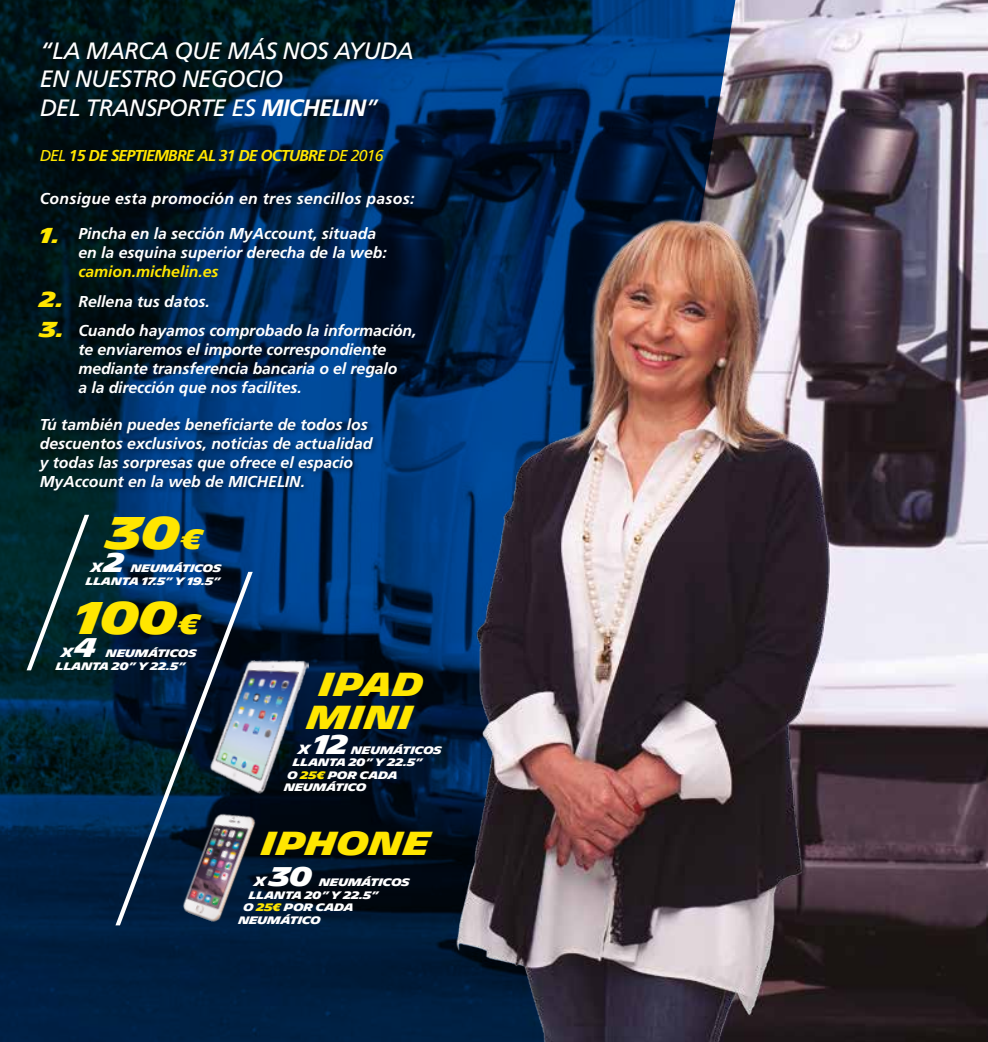
<style>
.page{position:relative;width:988px;height:1042px;background:#fff}
.page>*{position:absolute;margin:0;border:0;box-sizing:border-box;transform-origin:0 0}
.t1{font:700 44.45px "Michelin";color:#ffe600}
.t2{font:700 32.38px/32.7px "Michelin";color:#ffe600;text-align:center}
.t3{font:700 26.25px "Michelin";color:#fff}
.t4{font:italic 23.62px/28.3px "Frutiger LT Std";letter-spacing:-.025em;color:#fff}
.t5{font:700 21px/30.1px "Michelin";color:#ffe600}
.t6{font:italic 700 15.75px/18.9px "Frutiger LT Std";color:#fff}
.t7{font:italic 700 15.75px "Frutiger LT Std";letter-spacing:.02em;color:#fff}
.t8{font:italic 700 15.75px "Frutiger LT Std";letter-spacing:-.05em;color:#ffe600}
.t9{font:italic 700 15.75px "Frutiger LT Std";color:#ffe600}
.t10{font:700 12.95px "Michelin";color:#fff}
.t11{font:700 10.5px/12.6px "Michelin";letter-spacing:-.025em;color:#fff;text-align:right}
.s1{font-weight:700}
.s2{font-weight:400}
.s3{font-size:27.12px}
.s4{font-size:26.25px}
.s5{font-size:12.95px}
.s6{color:#ffe600}
</style>
<div class="page">
<svg style="left:0;top:0;width:384px;height:1042px;background:#00203c"></svg>
<div style="left:38px;top:188px;width:383px;height:26px;background:#000;opacity:.5"></div>
<div style="left:36px;top:415px;width:344px;height:82px;background:#000;opacity:.5"></div>
<img style="left:384px;top:0;width:603px;height:1042px">
<img style="left:253px;top:657px;width:64px;height:141px">
<svg style="left:27px;top:515px;width:62px;height:155px;background:#12363a"></svg>
<svg style="left:115px;top:572px;width:138px;height:353px;background:#18324c"></svg>
<img style="left:161px;top:788px;width:124px;height:149px">
<h3 class="t4" style="left:40px;top:37px;width:375px">“LA MARCA QUE MÁS NOS AYUDA<br>EN NUESTRO NEGOCIO<br>DEL TRANSPORTE ES <span class="s1">MICHELIN</span>”</h3>
<p class="t8" style="left:40px;top:146px;width:345px"><span class="s2">DEL</span> 15 DE SEPTIEMBRE AL 31 DE OCTUBRE <span class="s2">DE 2016</span></p>
<p class="t7" style="left:40px;top:189px;width:376px">Consigue esta promoción en tres sencillos pasos:</p>
<h3 class="t5" style="left:40px;top:221px;width:22px">1.</h3>
<h3 class="t5" style="left:40px;top:284px;width:27px">2.<br>3.</h3>
<p class="t6" style="left:78px;top:225px;width:310px">Pincha en la sección MyAccount, situada en la esquina superior derecha de la web:</p>
<p class="t9" style="left:78px;top:262px;width:142px">camion.michelin.es</p>
<p class="t6" style="left:78px;top:287px;width:339px;line-height:29.4px">Rellena tus datos.<br>Cuando hayamos comprobado la información,</p>
<p class="t6" style="left:78px;top:340px;width:320px">te enviaremos el importe correspondiente mediante transferencia bancaria o el regalo a la dirección que nos facilites.</p>
<p class="t6" style="left:40px;top:416px;width:334px">Tú también puedes beneficiarte de todos los descuentos exclusivos, noticias de actualidad y todas las sorpresas que ofrece el espacio MyAccount en la web de MICHELIN.</p>
<h1 class="t1" style="left:107px;top:507px;width:98px">30<span class="s3">€</span></h1>
<p class="t10" style="left:91px;top:560px;width:35px">X<span class="s4">2</span></p>
<p class="t11" style="left:86px;top:562px;width:137px">NEUMÁTICOS<br>LLANTA 17.5” Y 19.5”</p>
<h1 class="t1" style="left:75px;top:592px;width:126px">100<span class="s3">€</span></h1>
<p class="t10" style="left:61px;top:645px;width:37px">X<span class="s4">4</span></p>
<p class="t11" style="left:56px;top:647px;width:142px;text-align:left;text-indent:50px">NEUMÁTICOS<br>LLANTA 20” Y 22.5”</p>
<h2 class="t2" style="left:307px;top:668px;width:118px">IPAD<br>MINI</h2>
<h3 class="t3" style="left:298px;top:729px;width:52px"><span class="s5">X</span> 12</h3>
<p class="t11" style="left:351px;top:744px;width:92px">NEUMÁTICOS</p>
<p class="t11" style="left:293px;top:756px;width:131px">LLANTA 20” Y 22.5”</p>
<p class="t11" style="left:287px;top:769px;width:112px">O <span class="s6">25€</span> POR CADA</p>
<p class="t11" style="left:284px;top:781px;width:84px">NEUMÁTICO</p>
<h2 class="t2" style="left:262px;top:827px;width:170px">IPHONE</h2>
<h3 class="t3" style="left:254px;top:861px;width:60px"><span class="s5">X</span> 30</h3>
<p class="t11" style="left:319px;top:876px;width:92px">NEUMÁTICOS</p>
<p class="t11" style="left:249px;top:889px;width:131px">LLANTA 20” Y 22.5”</p>
<p class="t11" style="left:243px;top:901px;width:112px">O <span class="s6">25€</span> POR CADA</p>
<p class="t11" style="left:238px;top:914px;width:84px">NEUMÁTICO</p>
</div>
